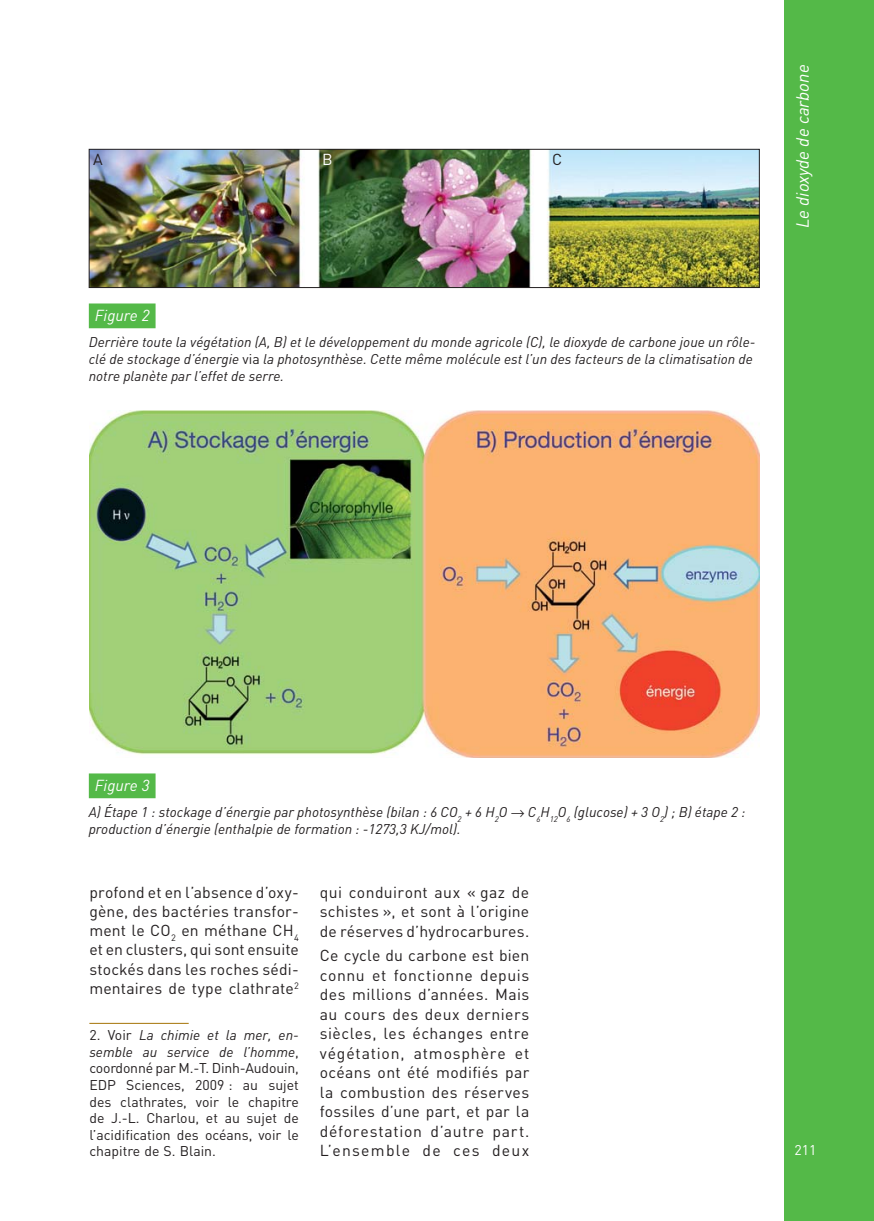
<style>
.page{position:relative;width:874px;height:1221px;background:#fff}
.page>*{position:absolute;margin:0;border:0;box-sizing:border-box;transform-origin:0 0}
.t1{font:italic 17.5px "DIN";color:#fff}
.t2{font:15.75px/19.6px "DIN";letter-spacing:.015em;color:#231f20;text-align:justify}
.t3{font:italic 15.75px "DIN";color:#fff}
.t4{font:15.75px "DIN";color:#fff}
.t5{font:italic 14px/16.8px "DIN";color:#231f20}
.t6{font:14px/16.6px "DIN";color:#231f20;text-align:justify}
.t7{font:14px "DIN";color:#fff}
.s1{font-style:normal}
.s2{font-style:italic}
</style>
<div class="page">
<div style="left:784px;top:0;width:89px;height:1220px;background:#54b948"></div>
<hr style="left:89px;top:1022px;width:100px;height:1px;background:#a57406">
<div style="left:89px;top:303px;width:66px;height:25px;background:#54b948"></div>
<img style="left:91px;top:151px;width:666px;height:135px">
<div style="left:89px;top:149px;width:670px;height:139px;border:1px solid #231f20"></div>
<img style="left:89px;top:410px;width:670px;height:348px">
<div style="left:89px;top:773px;width:66px;height:25px;background:#54b948"></div>
<p class="t2" style="left:93px;top:151px;width:11px">A</p>
<p class="t4" style="left:322px;top:153px;width:12px">B</p>
<p class="t2" style="left:552px;top:151px;width:12px">C</p>
<p class="t3" style="left:95px;top:309px;width:56px">Figure 2</p>
<p class="t5" style="left:89px;top:335px;width:668px">Derrière toute la végétation (A, B) et le développement du monde agricole (C), le dioxyde de carbone joue un rôle&shy;clé de stockage d’énergie <span class="s1">via</span> la photosynthèse. Cette même molécule est l’un des facteurs de la climatisation de notre planète par l’effet de serre.</p>
<p class="t1" style="left:795px;top:228px;width:165px;rotate:-90deg">Le dioxyde de carbone</p>
<p class="t3" style="left:95px;top:779px;width:56px">Figure 3</p>
<p class="t5" style="left:89px;top:805px;width:658px">A) Étape 1 : stockage d’énergie par photosynthèse (bilan : 6 CO<sub>2</sub> + 6 H<sub>2</sub>O → C<sub>6</sub>H<sub>12</sub>O<sub>6</sub> (glucose) + 3 O<sub>2</sub>) ; B) étape 2 : production d’énergie (enthalpie de formation : -1273,3 KJ/mol).</p>
<p class="t2" style="left:89px;top:884px;width:211px">profond et en l’absence d’oxy&shy;gène, des bactéries transfor&shy;ment le CO<sub>2</sub> en méthane CH<sub>4 </sub>et en clusters, qui sont ensuite stockés dans les roches sédi&shy;mentaires de type clathrate<sup>2</sup></p>
<p class="t6" style="left:89px;top:1028px;width:211px">2. Voir <span class="s2">La chimie et la mer, en&shy;semble au service de l’homme</span>, coordonné par M.-T. Dinh- Audouin, EDP Sciences, 2009 : au sujet des clathrates, voir le chapitre de J.-L. Charlou, et au sujet de l’acidification des océans, voir le chapitre de S. Blain.</p>
<p class="t2" style="left:320px;top:883px;width:211px">qui conduiront aux « gaz de schistes », et sont à l’origine de réserves d’hydrocarbures.</p>
<p class="t2" style="left:320px;top:947px;width:211px">Ce cycle du carbone est bien connu et fonctionne depuis des millions d’années. Mais au cours des deux derniers siècles, les échanges entre végétation, atmosphère et océans ont été modifiés par la combustion des réserves fossiles d’une part, et par la déforestation d’autre part.<br>L’ensemble de ces deux</p>
<p class="t7" style="left:794px;top:1144px;width:23px">211</p>
</div>
